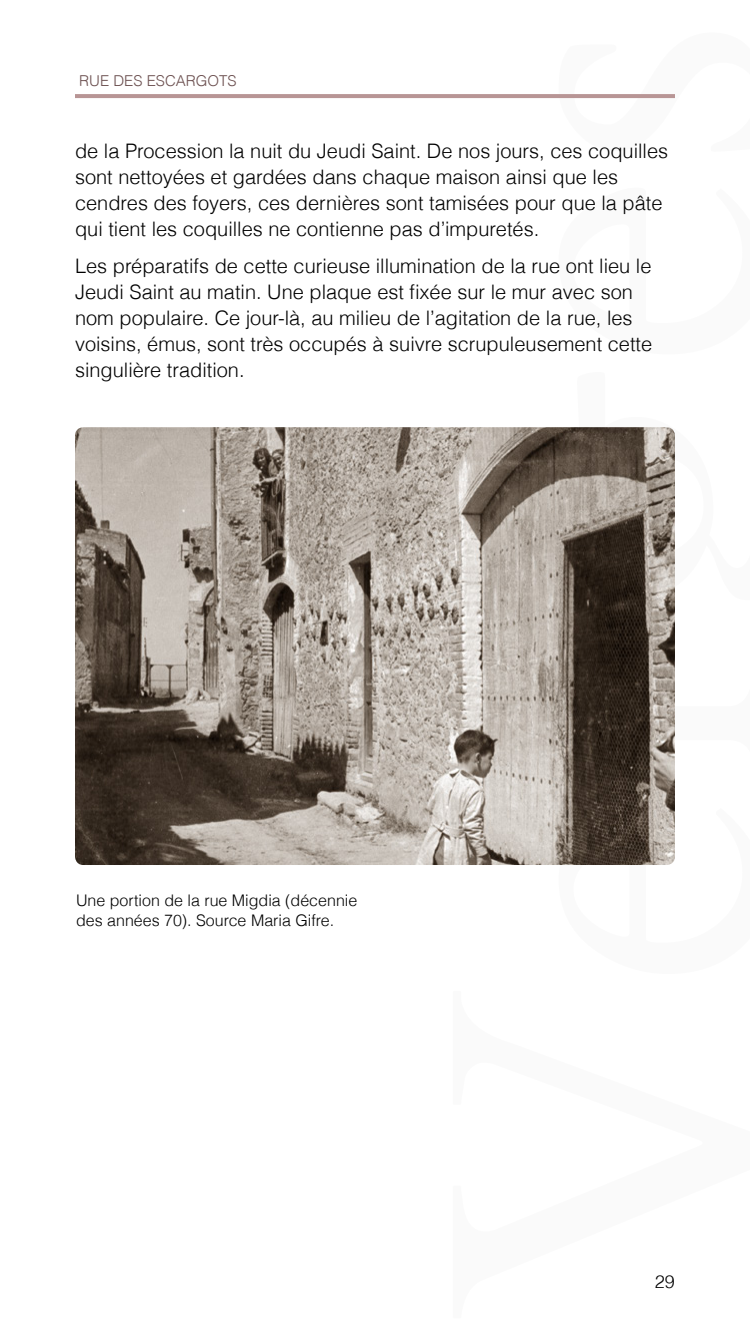
<style>
.page{position:relative;width:750px;height:1334px;background:#fff}
.page>*{position:absolute;margin:0;border:0;box-sizing:border-box;transform-origin:0 0}
.t1{font:300 20px/26px "Helvetica";color:#000}
.t2{font:300 18px "Helvetica";color:#000}
.t3{font:300 16px/19.2px "Helvetica";color:#000}
.t4{font:300 15px "Helvetica";color:#6b4f4f}
</style>
<div class="page">
<img style="left:75px;top:427px;width:600px;height:438px">
<hr style="left:75px;top:94px;width:600px;height:4px;background:#b89595">
<p class="t4" style="left:79px;top:68px;width:159px">RUE DES ESCARGOTS</p>
<p class="t1" style="left:75px;top:137px;width:595px">de la Procession la nuit du Jeudi Saint. De nos jours, ces coquilles sont nettoyées et gardées dans chaque maison ainsi que les cendres des foyers, ces dernières sont tamisées pour que la pâte qui tient les coquilles ne contienne pas d’impuretés.</p>
<p class="t1" style="left:75px;top:252px;width:579px">Les préparatifs de cette curieuse illumination de la rue ont lieu le Jeudi Saint au matin. Une plaque est fixée sur le mur avec son nom populaire. Ce jour-là, au milieu de l’agitation de la rue, les voisins, émus, sont très occupés à suivre scrupuleusement cette singulière tradition.</p>
<p class="t3" style="left:76px;top:890px;width:283px">Une portion de la rue Migdia (décennie des années 70). Source Maria Gifre.</p>
<p class="t2" style="left:655px;top:1268px;width:22px">29</p>
</div>
